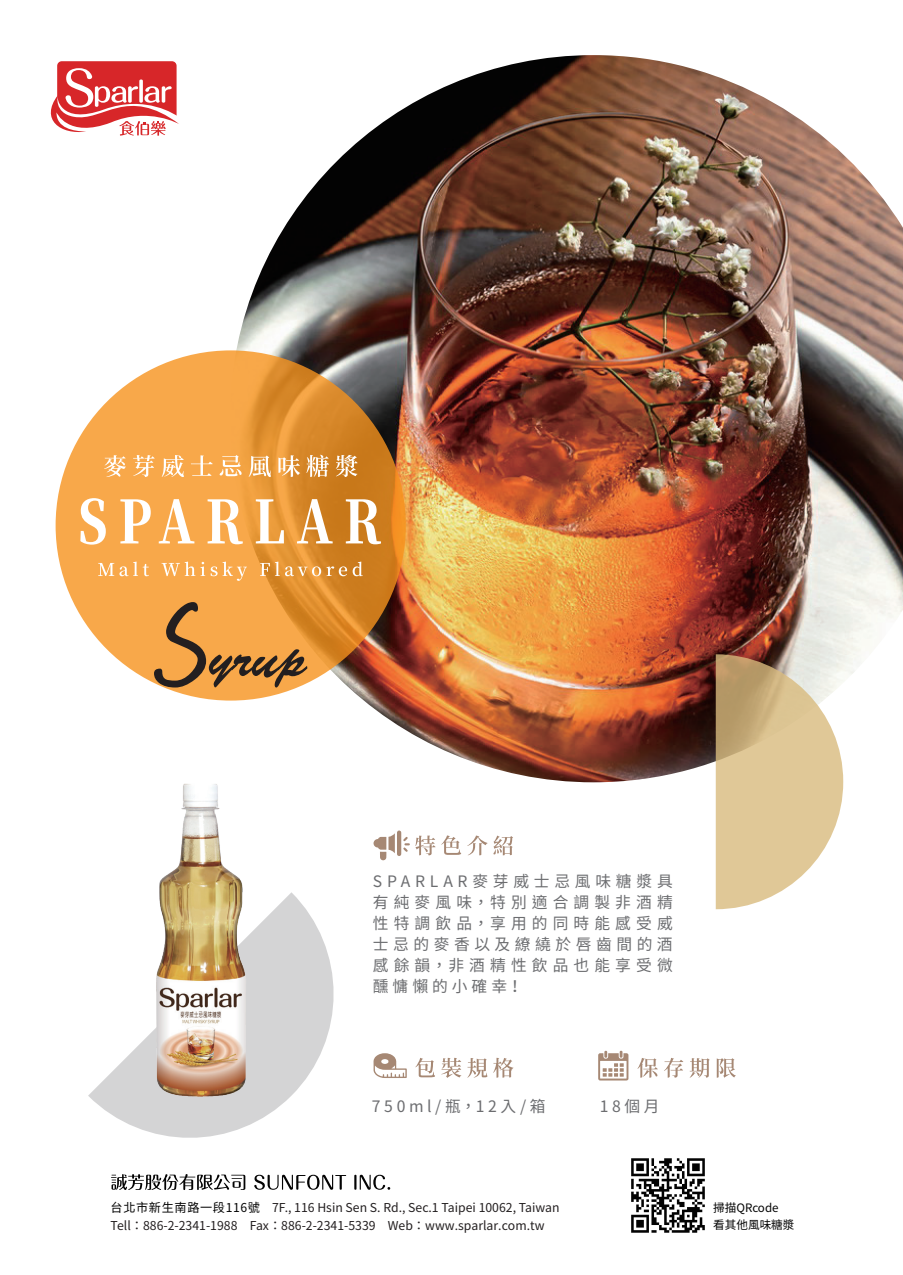
<style>
.page{position:relative;width:903px;height:1275px;background:#fff}
.page>*{position:absolute;margin:0;border:0;box-sizing:border-box;transform-origin:0 0}
.t1{font:15.75px/21px "Source Han Sans TW";letter-spacing:.29em;color:#6c6d70;text-align:justify}
.t2{font:15.75px "Source Han Sans TW";letter-spacing:.23em;color:#6c6d70}
.t3{font:12.25px/17.5px "Source Han Sans TW";color:#231f20}
.t4{font:11.55px/17.5px "Source Han Sans TW";color:#030303}
.s1{color:#030303}
</style>
<div class="page">
<img style="left:236px;top:55px;width:667px;height:727px">
<svg style="left:50px;top:61px;width:129px;height:75px"></svg>
<svg style="left:56px;top:350px;width:350px;height:351px;background:#eb9b3c"></svg>
<svg style="left:716px;top:654px;width:127px;height:255px;background:#ddc9a1"></svg>
<img style="left:631px;top:1158px;width:74px;height:75px">
<svg style="left:111px;top:1174px;width:134px;height:16px"></svg>
<svg style="left:254px;top:1175px;width:92px;height:15px"></svg>
<svg style="left:354px;top:1175px;width:36px;height:15px"></svg>
<svg style="left:441px;top:835px;width:20px;height:20px"></svg>
<svg style="left:467px;top:835px;width:20px;height:20px"></svg>
<svg style="left:493px;top:835px;width:20px;height:20px"></svg>
<svg style="left:415px;top:1058px;width:20px;height:19px"></svg>
<svg style="left:441px;top:1058px;width:20px;height:20px"></svg>
<svg style="left:467px;top:1058px;width:20px;height:20px"></svg>
<svg style="left:493px;top:1058px;width:20px;height:20px"></svg>
<svg style="left:637px;top:1058px;width:46px;height:20px"></svg>
<svg style="left:690px;top:1058px;width:20px;height:20px"></svg>
<svg style="left:717px;top:1058px;width:19px;height:20px"></svg>
<svg style="left:104px;top:455px;width:22px;height:22px"></svg>
<svg style="left:133px;top:455px;width:22px;height:22px"></svg>
<svg style="left:162px;top:455px;width:22px;height:23px"></svg>
<svg style="left:191px;top:455px;width:22px;height:21px"></svg>
<svg style="left:219px;top:455px;width:52px;height:23px"></svg>
<svg style="left:278px;top:455px;width:22px;height:22px"></svg>
<svg style="left:306px;top:455px;width:23px;height:22px"></svg>
<svg style="left:336px;top:455px;width:22px;height:22px"></svg>
<svg style="left:80px;top:498px;width:26px;height:47px"></svg>
<svg style="left:120px;top:499px;width:31px;height:44px"></svg>
<svg style="left:159px;top:499px;width:35px;height:44px"></svg>
<svg style="left:208px;top:499px;width:35px;height:45px"></svg>
<svg style="left:256px;top:499px;width:28px;height:44px"></svg>
<svg style="left:297px;top:499px;width:36px;height:44px"></svg>
<svg style="left:346px;top:499px;width:35px;height:45px"></svg>
<svg style="left:154px;top:602px;width:153px;height:85px;background:#cd8c40"></svg>
<svg style="left:373px;top:830px;width:62px;height:30px"></svg>
<svg style="left:373px;top:1053px;width:34px;height:25px"></svg>
<svg style="left:598px;top:1051px;width:30px;height:29px"></svg>
<svg style="left:98px;top:562px;width:51px;height:14px"></svg>
<svg style="left:162px;top:562px;width:43px;height:14px"></svg>
<svg style="left:211px;top:562px;width:36px;height:19px"></svg>
<svg style="left:260px;top:562px;width:87px;height:14px"></svg>
<svg style="left:353px;top:562px;width:10px;height:14px"></svg>
<img style="left:88px;top:750px;width:253px;height:388px">
<p class="t1" style="left:373px;top:871px;width:301px">SPARLAR麥芽威士忌風味糖漿具有純麥風味，特別適合調製非酒精性特調飲品，享用的同時能感受威士忌的麥香以及繚繞於唇齒間的酒感餘韻，非酒精性飲品也能享受微醺慵懶的小確幸！</p>
<p class="t2" style="left:372px;top:1097px;width:175px">750ml/瓶，12入/箱</p>
<p class="t1" style="left:600px;top:1096px;width:61px">18個月</p>
<p class="t3" style="left:111px;top:1199px;width:450px"><span class="s1">台北市新生南路一段116號　</span>7F., 116 Hsin Sen S. Rd., Sec.1 Taipei 10062, Taiwan<br>Tell：886-2-2341-1988　Fax：886-2-2341-5339　Web：www.sparlar.com.tw</p>
<p class="t4" style="left:713px;top:1199px;width:83px">掃描QRcode<br>看其他風味糖漿</p>
</div>
